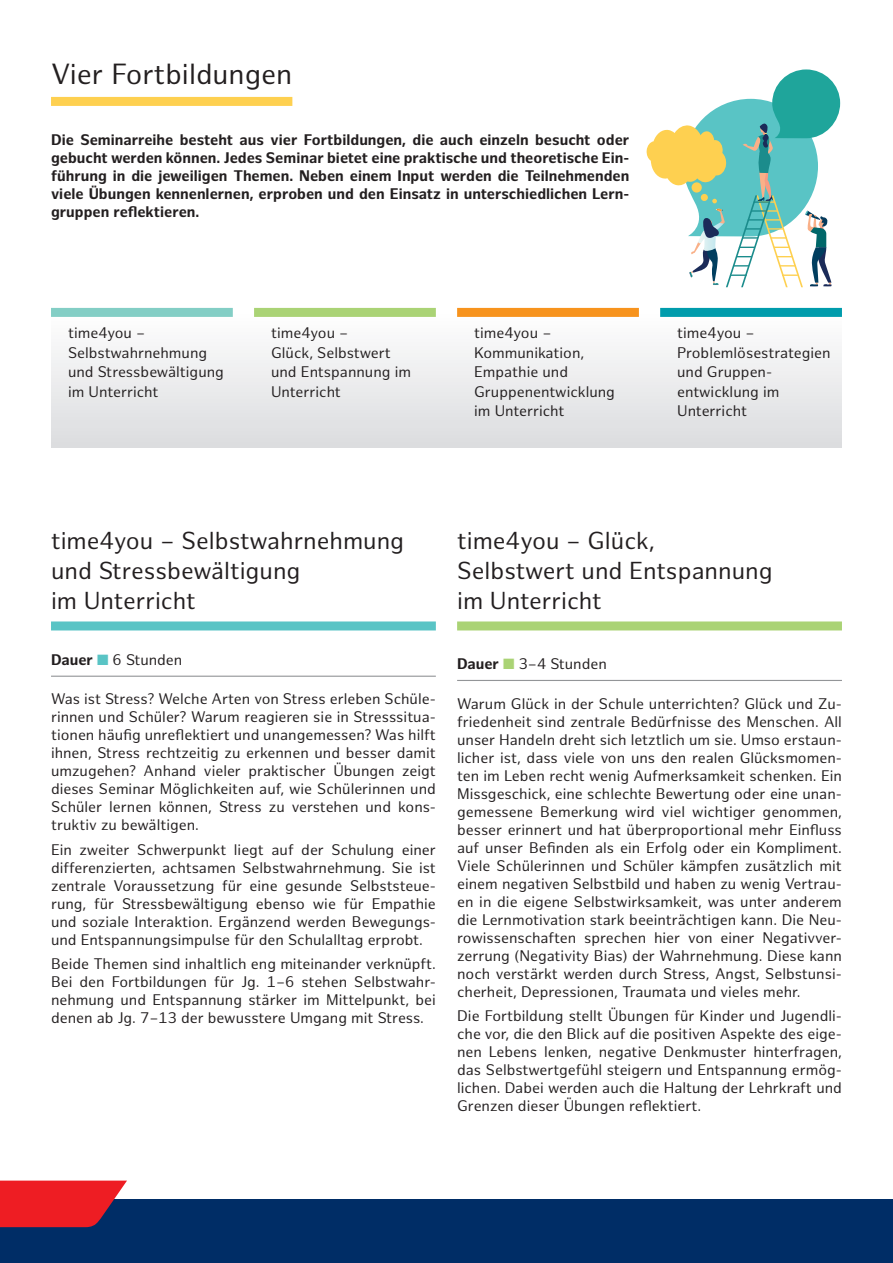
<style>
.page{position:relative;width:893px;height:1263px;background:#fff}
.page>*{position:absolute;margin:0;border:0;box-sizing:border-box;transform-origin:0 0}
.t1{font:28.5px "Hamburg Sans";color:#231f20}
.t2{font:24px/30px "Hamburg Sans";color:#231f20}
.t3{font:15px/18px "Hamburg Sans";color:#231f20;text-align:justify}
.t4{font:700 15px/18px "Hamburg Sans";color:#231f20;text-align:justify}
.s1{font-weight:700}
.s2{color:#59c4c5}
.s3{color:#aad375}
</style>
<div class="page">
<div style="left:0;top:1199px;width:893px;height:63px;background:#002d66"></div>
<svg style="left:0;top:1180px;width:127px;height:47px"></svg>
<div style="left:51px;top:621px;width:385px;height:9px;background:#59c4c5"></div>
<hr style="left:51px;top:676px;width:385px;height:1px;background:#939598">
<div style="left:457px;top:621px;width:385px;height:9px;background:#aad375"></div>
<hr style="left:457px;top:680px;width:385px;height:1px;background:#939598">
<div style="left:51px;top:97px;width:241px;height:9px;background:#fed050"></div>
<div style="left:51px;top:313px;width:791px;height:135px;background:linear-gradient(to bottom,#fefefe,#dbdcde)"></div>
<div style="left:51px;top:308px;width:182px;height:9px;background:#83cec5"></div>
<div style="left:254px;top:308px;width:182px;height:9px;background:#aad375"></div>
<div style="left:457px;top:308px;width:182px;height:9px;background:#f7931d"></div>
<div style="left:660px;top:308px;width:182px;height:9px;background:#009cac"></div>
<svg style="left:646px;top:69px;width:194px;height:218px"></svg>
<h1 class="t1" style="left:51px;top:58px;width:243px">Vier Fortbildungen</h1>
<p class="t4" style="left:51px;top:131px;width:580px">Die Seminarreihe besteht aus vier Fortbildungen, die auch einzeln besucht oder gebucht werden können. Jedes Seminar bietet eine praktische und theoretische Ein&shy;führung in die jeweiligen Themen. Neben einem Input werden die Teilnehmenden viele Übungen kennenlernen, erproben und den Einsatz in unterschiedlichen Lern&shy;gruppen reflektieren.</p>
<p class="t3" style="left:68px;top:324px;width:157px;line-height:19.5px;text-align:left">time4you –<br>Selbstwahrnehmung und Stressbewältigung im Unterricht</p>
<p class="t3" style="left:271px;top:324px;width:141px;line-height:19.5px;text-align:left">time4you –<br>Glück, Selbstwert und Entspannung im<br>Unterricht</p>
<p class="t3" style="left:474px;top:324px;width:142px;line-height:19.5px;text-align:left">time4you –<br>Kommunikation,<br>Empathie und<br>Gruppenentwicklung im Unterricht</p>
<p class="t3" style="left:677px;top:324px;width:155px;line-height:19.5px;text-align:left">time4you –<br>Problemlösestrategien und Gruppen&shy;entwicklung im<br>Unterricht</p>
<h2 class="t2" style="left:51px;top:526px;width:355px">time4you – Selbstwahrnehmung und Stressbewältigung<br>im Unterricht</h2>
<p class="t3" style="left:51px;top:651px;width:133px"><span class="s1">Dauer</span> <span class="s2">■</span> 6 Stunden</p>
<p class="t3" style="left:51px;top:690px;width:386px">Was ist Stress? Welche Arten von Stress erleben Schüle&shy;rinnen und Schüler? Warum reagieren sie in Stresssitua&shy;tionen häufig unreflektiert und unangemessen? Was hilft ihnen, Stress rechtzeitig zu erkennen und besser damit umzugehen? Anhand vieler praktischer Übungen zeigt dieses Seminar Möglichkeiten auf, wie Schülerinnen und Schüler lernen können, Stress zu verstehen und kons&shy;truktiv zu bewältigen.</p>
<p class="t3" style="left:51px;top:841px;width:386px">Ein zweiter Schwerpunkt liegt auf der Schulung einer differenzierten, achtsamen Selbstwahrnehmung. Sie ist zentrale Voraussetzung für eine gesunde Selbststeue&shy;rung, für Stressbewältigung ebenso wie für Empathie und soziale Interaktion. Ergänzend werden Bewegungs&shy;und Entspannungsimpulse für den Schulalltag erprobt.</p>
<p class="t3" style="left:51px;top:955px;width:386px">Beide Themen sind inhaltlich eng miteinander verknüpft.<br>Bei den Fortbildungen für Jg. 1–6 stehen Selbstwahr&shy;nehmung und Entspannung stärker im Mittelpunkt, bei denen ab Jg. 7–13 der bewusstere Umgang mit Stress.</p>
<h2 class="t2" style="left:457px;top:526px;width:317px">time4you – Glück,<br>Selbstwert und Entspannung im Unterricht</h2>
<p class="t3" style="left:457px;top:655px;width:151px"><span class="s1">Dauer</span> <span class="s3">■</span> 3–4 Stunden</p>
<p class="t3" style="left:457px;top:695px;width:386px">Warum Glück in der Schule unterrichten? Glück und Zu&shy;friedenheit sind zentrale Bedürfnisse des Menschen. All unser Handeln dreht sich letztlich um sie. Umso erstaun&shy;licher ist, dass viele von uns den realen Glücksmomen&shy;ten im Leben recht wenig Aufmerksamkeit schenken. Ein Missgeschick, eine schlechte Bewertung oder eine unan&shy;gemessene Bemerkung wird viel wichtiger genommen, besser erinnert und hat überproportional mehr Einfluss auf unser Befinden als ein Erfolg oder ein Kompliment.<br>Viele Schülerinnen und Schüler kämpfen zusätzlich mit einem negativen Selbstbild und haben zu wenig Vertrau&shy;en in die eigene Selbstwirksamkeit, was unter anderem die Lernmotivation stark beeinträchtigen kann. Die Neu&shy;rowissenschaften sprechen hier von einer Negativver&shy;zerrung (Negativity Bias) der Wahrnehmung. Diese kann noch verstärkt werden durch Stress, Angst, Selbstunsi&shy;cherheit, Depressionen, Traumata und vieles mehr.</p>
<p class="t3" style="left:457px;top:1007px;width:386px">Die Fortbildung stellt Übungen für Kinder und Jugendli&shy;che vor, die den Blick auf die positiven Aspekte des eige&shy;nen Lebens lenken, negative Denkmuster hinterfragen, das Selbstwertgefühl steigern und Entspannung ermög&shy;lichen. Dabei werden auch die Haltung der Lehrkraft und Grenzen dieser Übungen reflektiert.</p>
</div>
